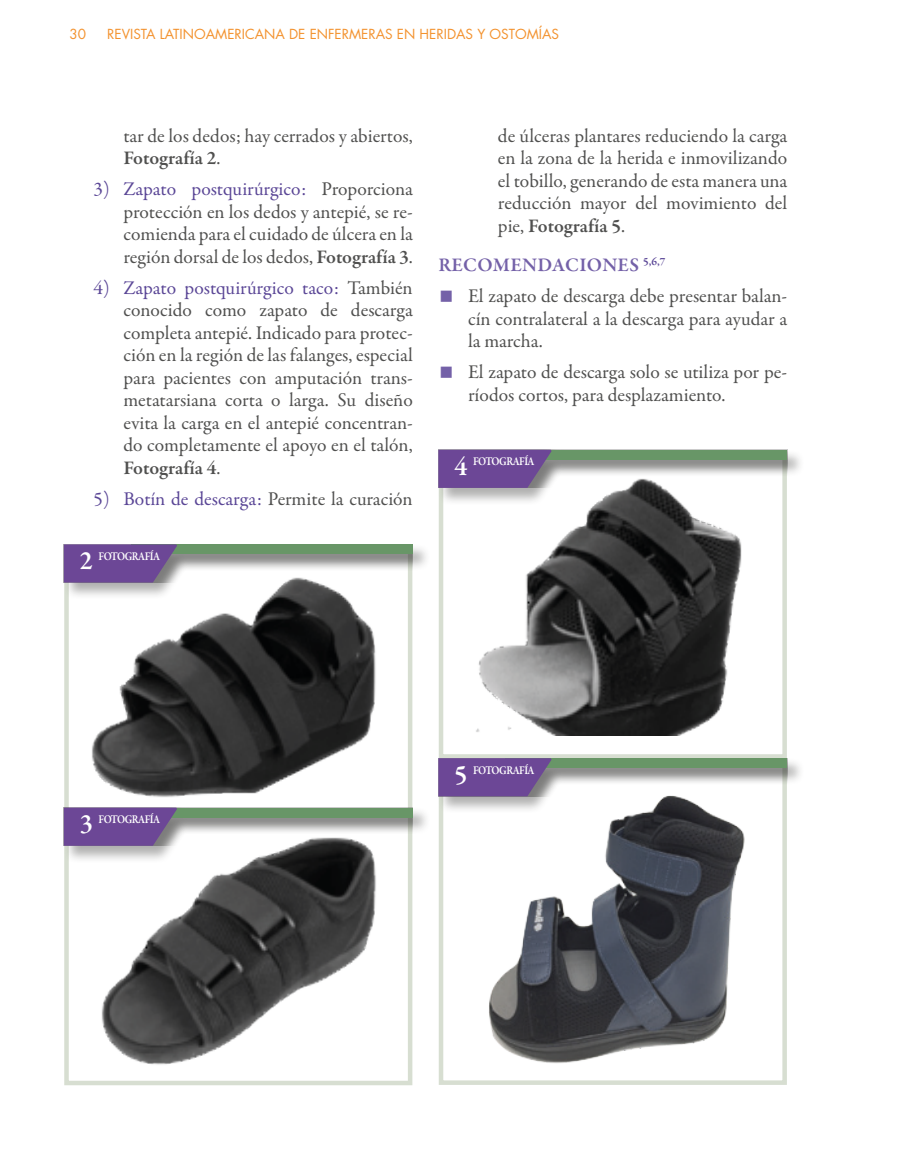
<style>
.page{position:relative;width:915px;height:1170px;background:#fff}
.page>*{position:absolute;margin:0;border:0;box-sizing:border-box;transform-origin:0 0}
.t1{font:600 27px "Garamond Premr Pro";color:#fff}
.t2{font:19.5px/22.5px "Garamond Premr Pro";color:#50504f;text-align:justify}
.t3{font:19.5px "Garamond Premr Pro";color:#5a4696}
.t4{font:600 19.5px "Garamond Premr Pro";letter-spacing:.01em;color:#7461a8}
.t5{font:13.5px "Futura Std";color:#f3922e}
.t6{font:600 12px "Garamond Premr Pro";letter-spacing:-.05em;color:#fff;scale:.86 1}
.s1{font-weight:600}
.s2{color:#5a4696}
.s3{color:#50504f}
.s4{font-size:49.5px;color:#7461a8}
</style>
<div class="page">
<img style="left:489px;top:813px;width:256px;height:250px">
<img style="left:92px;top:600px;width:284px;height:197px">
<div style="left:64px;top:545px;width:348px;height:269px;border:4px solid #d7ded1"></div>
<div style="left:63px;top:543px;width:367px;height:57px;background:#1d1d1b;opacity:.35"></div>
<div style="left:64px;top:544px;width:348px;height:38px;background:#1d1d1b;opacity:.35"></div>
<div style="left:131px;top:544px;width:281px;height:10px;background:#689667"></div>
<svg style="left:64px;top:544px;width:113px;height:38px;background:#705095"></svg>
<img style="left:476px;top:505px;width:266px;height:230px">
<div style="left:438px;top:450px;width:348px;height:308px;border:4px solid #d7ded1"></div>
<div style="left:437px;top:448px;width:367px;height:57px;background:#1d1d1b;opacity:.35"></div>
<div style="left:438px;top:449px;width:349px;height:39px;background:#1d1d1b;opacity:.35"></div>
<div style="left:505px;top:449px;width:282px;height:10px;background:#689667"></div>
<svg style="left:438px;top:449px;width:113px;height:39px;background:#715196"></svg>
<img style="left:101px;top:863px;width:275px;height:201px">
<div style="left:64px;top:808px;width:348px;height:277px;border:4px solid #d7ded1"></div>
<div style="left:63px;top:806px;width:367px;height:57px;background:#1d1d1b;opacity:.35"></div>
<div style="left:64px;top:807px;width:348px;height:38px;background:#1d1d1b;opacity:.35"></div>
<div style="left:131px;top:807px;width:281px;height:10px;background:#689667"></div>
<svg style="left:64px;top:807px;width:113px;height:38px;background:#715096"></svg>
<div style="left:438px;top:758px;width:348px;height:326px;border:4px solid #d7ded1"></div>
<div style="left:437px;top:757px;width:367px;height:56px;background:#1d1d1b;opacity:.35"></div>
<div style="left:438px;top:758px;width:349px;height:38px;background:#1d1d1b;opacity:.35"></div>
<div style="left:505px;top:758px;width:282px;height:10px;background:#689667"></div>
<svg style="left:438px;top:758px;width:113px;height:38px;background:#704f95"></svg>
<p class="t5" style="left:69px;top:26px;width:18px">30</p>
<p class="t5" style="left:107px;top:26px;width:453px">REVISTA LATINOAMERICANA DE ENFERMERAS EN HERIDAS Y OSTOMÍAS</p>
<p class="t2" style="left:123px;top:125px;width:291px">tar de los dedos; hay cerrados y abiertos,<br><span class="s1">Fotografía 2</span>.</p>
<p class="t2" style="left:123px;top:178px;width:291px;text-indent:-30px"><span class="s2">3) Zapato postquirúrgico:</span> Proporciona protección en los dedos y antepié, se re&shy;comienda para el cuidado de úlcera en la región dorsal de los dedos, <span class="s1">Fotografía 3</span>.</p>
<p class="t2" style="left:123px;top:277px;width:291px;text-indent:-30px"><span class="s2">4) Zapato postquirúrgico taco:</span> También conocido como zapato de descarga completa antepié. Indicado para protec&shy;ción en la región de las falanges, especial para pacientes con amputación trans&shy;metatarsiana corta o larga. Su diseño evita la carga en el antepié concentran&shy;do completamente el apoyo en el talón, <span class="s1">Fotografía 4</span>.</p>
<p class="t3" style="left:94px;top:487px;width:320px">5) Botín de descarga: <span class="s3">Permite la curación</span></p>
<h1 class="t1" style="left:80px;top:544px;width:15px">2</h1>
<p class="t6" style="left:98px;top:548px;width:73px">FOTOGRAFÍA</p>
<p class="t2" style="left:497px;top:125px;width:291px">de úlceras plantares reduciendo la carga en la zona de la herida e inmovilizando el tobillo, generando de esta manera una reducción mayor del movimiento del pie, <span class="s1">Fotografía 5</span>.</p>
<p class="t4" style="left:438px;top:253px;width:228px">RECOMENDACIONES <sup>5,6,7</sup></p>
<p class="t2" style="left:468px;top:285px;width:320px;text-indent:-30px"><span class="s4">■</span> El zapato de descarga debe presentar balan&shy;cín contralateral a la descarga para ayudar a la marcha.</p>
<p class="t2" style="left:468px;top:361px;width:320px;text-indent:-30px"><span class="s4">■</span> El zapato de descarga solo se utiliza por pe&shy;ríodos cortos, para desplazamiento.</p>
<h1 class="t1" style="left:454px;top:449px;width:15px">4</h1>
<p class="t6" style="left:473px;top:454px;width:73px">FOTOGRAFÍA</p>
<h1 class="t1" style="left:80px;top:807px;width:15px">3</h1>
<p class="t6" style="left:98px;top:812px;width:73px">FOTOGRAFÍA</p>
<h1 class="t1" style="left:454px;top:758px;width:15px">5</h1>
<p class="t6" style="left:473px;top:762px;width:73px">FOTOGRAFÍA</p>
</div>
